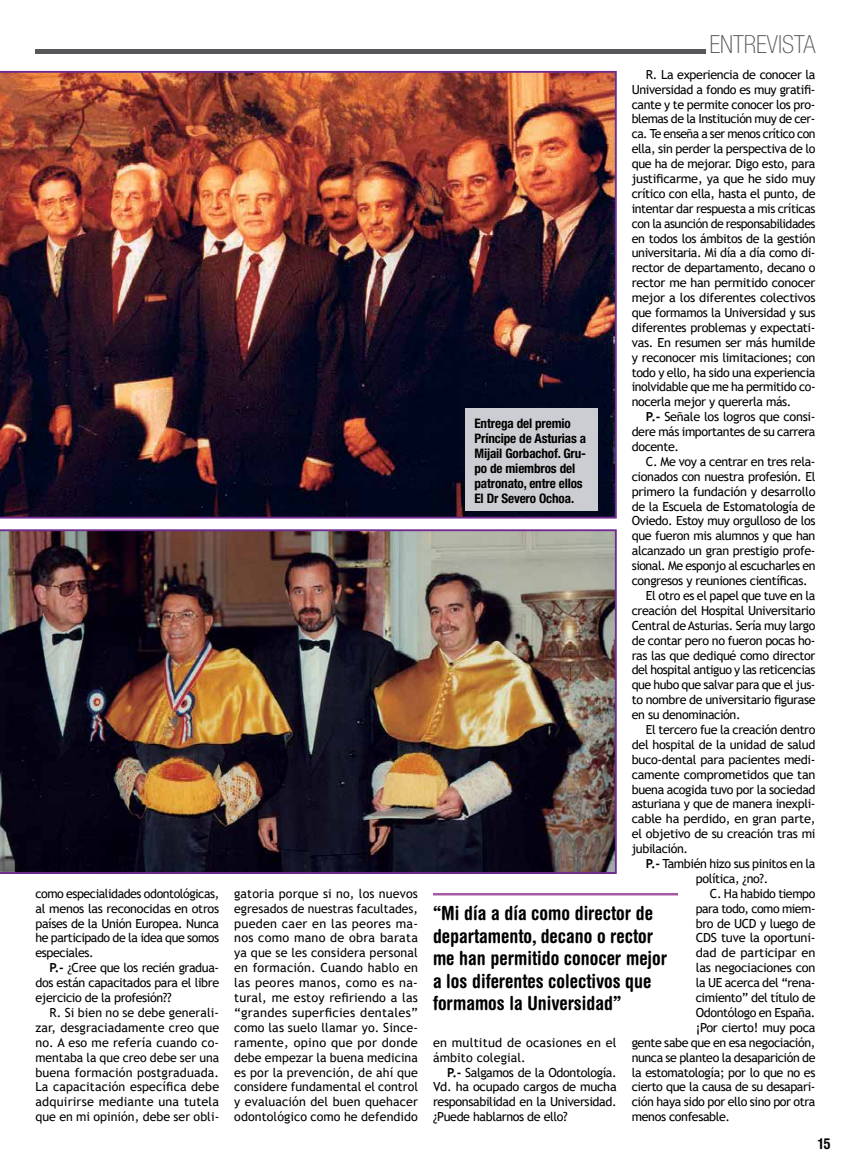
<style>
.page{position:relative;width:851px;height:1163px;background:#fff}
.page>*{position:absolute;margin:0;border:0;box-sizing:border-box;transform-origin:0 0}
.t1{font:100 condensed 25px "Helvetica Neue LT Std";color:#58585b}
.t2{font:700 condensed 19.38px/22.5px "Helvetica Rounded LT Std";color:#000}
.t3{font:700 condensed 15px "Helvetica Rounded LT Std";color:#000}
.t4{font:700 condensed 13.12px/15px "Helvetica Neue LT Std";letter-spacing:-.01em;color:#000}
.t5{font:12.5px/14.9px "Trebuchet MS";letter-spacing:-.03em;color:#000;text-align:justify}
.t6{font:12.5px/14.9px "Trebuchet MS";letter-spacing:.015em;color:#000}
.t7{font:12.5px "Trebuchet MS";letter-spacing:-.005em;color:#000}
.s1{font-weight:700}
</style>
<div class="page">
<hr style="left:35px;top:50px;width:670px;height:4px;background:#58585b">
<img style="left:0;top:529px;width:616px;height:344px">
<img style="left:0;top:71px;width:616px;height:447px">
<div style="left:465px;top:407px;width:133px;height:103px;background:#cccdd2"></div>
<hr style="left:433px;top:892px;width:245px;height:3px;background:#a65aa3">
<p class="t5" style="left:35px;top:885px;width:185px">como especialidades odontológicas, al menos las reconocidas en otros países de la Unión Europea. Nunca he participado de la idea que somos especiales.</p>
<p class="t5" style="left:35px;top:960px;width:185px;text-indent:14px"><span class="s1">P.-</span> ¿Cree que los recién gradua&shy;dos están capacitados para el libre ejercicio de la profesión??</p>
<p class="t5" style="left:35px;top:1004px;width:185px;text-indent:14px">R. Si bien no se debe generali&shy;zar, desgraciadamente creo que no. A eso me refería cuando co&shy;mentaba la que creo debe ser una buena formación postgraduada.<br>La capacitación específica debe adquirirse mediante una tutela que en mi opinión, debe ser obli-</p>
<p class="t5" style="left:234px;top:885px;width:185px">gatoria porque si no, los nuevos egresados de nuestras facultades, pueden caer en las peores ma&shy;nos como mano de obra barata ya que se les considera personal en formación. Cuando hablo en las peores manos, como es na&shy;tural, me estoy refiriendo a las “grandes superficies dentales” como las suelo llamar yo. Since&shy;ramente, opino que por donde debe empezar la buena medicina es por la prevención, de ahí que considere fundamental el control y evaluación del buen quehacer odontológico como he defendido</p>
<h1 class="t1" style="left:709px;top:30px;width:107px">ENTREVISTA</h1>
<p class="t5" style="left:631px;top:67px;width:185px;text-indent:14px">R. La experiencia de conocer la Universidad a fondo es muy gratifi&shy;cante y te permite conocer los pro&shy;blemas de la Institución muy de cer&shy;ca. Te enseña a ser menos crítico con ella, sin perder la perspectiva de lo que ha de mejorar. Digo esto, para justificarme, ya que he sido muy crítico con ella, hasta el punto, de intentar dar respuesta a mis críticas con la asunción de responsabilidades en todos los ámbitos de la gestión universitaria. Mi día a día como di&shy;rector de departamento, decano o rector me han permitido conocer mejor a los diferentes colectivos que formamos la Universidad y sus diferentes problemas y expectati&shy;vas. En resumen ser más humilde y reconocer mis limitaciones; con todo y ello, ha sido una experiencia inolvidable que me ha permitido co&shy;nocerla mejor y quererla más.</p>
<p class="t5" style="left:631px;top:409px;width:185px;text-indent:14px"><span class="s1">P.-</span> Señale los logros que consi&shy;dere más importantes de su carrera docente.</p>
<p class="t5" style="left:646px;top:454px;width:171px">C. Me voy a centrar en tres rela-</p>
<p class="t5" style="left:631px;top:469px;width:185px">cionados con nuestra profesión. El</p>
<p class="t5" style="left:631px;top:483px;width:185px">primero la fundación y desarrollo</p>
<p class="t5" style="left:631px;top:498px;width:185px">de la Escuela de Estomatología de</p>
<p class="t5" style="left:631px;top:513px;width:185px">Oviedo. Estoy muy orgulloso de los</p>
<p class="t5" style="left:631px;top:528px;width:185px">que fueron mis alumnos y que han</p>
<p class="t5" style="left:631px;top:543px;width:185px">alcanzado un gran prestigio profe-</p>
<p class="t5" style="left:631px;top:558px;width:185px">sional. Me esponjo al escucharles en</p>
<p class="t5" style="left:631px;top:573px;width:177px">congresos y reuniones científicas.</p>
<p class="t5" style="left:646px;top:588px;width:171px">El otro es el papel que tuve en la</p>
<p class="t5" style="left:631px;top:602px;width:185px">creación del Hospital Universitario</p>
<p class="t5" style="left:631px;top:617px;width:185px">Central de Asturias. Sería muy largo</p>
<p class="t5" style="left:631px;top:632px;width:185px">de contar pero no fueron pocas ho-</p>
<p class="t5" style="left:631px;top:647px;width:185px">ras las que dediqué como director</p>
<p class="t5" style="left:631px;top:662px;width:185px">del hospital antiguo y las reticencias</p>
<p class="t5" style="left:631px;top:677px;width:185px">que hubo que salvar para que el jus-</p>
<p class="t5" style="left:631px;top:692px;width:185px">to nombre de universitario figurase</p>
<p class="t5" style="left:631px;top:707px;width:110px">en su denominación.</p>
<p class="t5" style="left:646px;top:722px;width:171px">El tercero fue la creación dentro</p>
<p class="t5" style="left:631px;top:736px;width:185px">del hospital de la unidad de salud</p>
<p class="t5" style="left:631px;top:751px;width:185px">buco-dental para pacientes medi-</p>
<p class="t5" style="left:631px;top:766px;width:185px">camente comprometidos que tan</p>
<p class="t5" style="left:631px;top:781px;width:185px">buena acogida tuvo por la sociedad</p>
<p class="t5" style="left:631px;top:796px;width:185px">asturiana y que de manera inexpli-</p>
<p class="t5" style="left:631px;top:811px;width:185px">cable ha perdido, en gran parte,</p>
<p class="t5" style="left:631px;top:826px;width:185px">el objetivo de su creación tras mi</p>
<p class="t5" style="left:631px;top:841px;width:58px">jubilación.</p>
<p class="t5" style="left:646px;top:855px;width:171px"><span class="s1">P.-</span> También hizo sus pinitos en la</p>
<p class="t5" style="left:695px;top:870px;width:74px">política, ¿no?.</p>
<p class="t5" style="left:709px;top:885px;width:107px">C. Ha habido tiempo</p>
<p class="t5" style="left:695px;top:900px;width:121px">para todo, como miem-</p>
<p class="t5" style="left:695px;top:915px;width:121px">bro de UCD y luego de</p>
<p class="t5" style="left:695px;top:930px;width:121px">CDS tuve la oportuni-</p>
<p class="t7" style="left:695px;top:944px;width:121px">dad de participar en</p>
<p class="t5" style="left:695px;top:960px;width:121px">las negociaciones con</p>
<p class="t5" style="left:695px;top:975px;width:121px">la UE acerca del “rena-</p>
<p class="t5" style="left:695px;top:989px;width:121px">cimiento” del título de</p>
<p class="t5" style="left:695px;top:1004px;width:121px">Odontólogo en España.</p>
<p class="t5" style="left:695px;top:1019px;width:121px">¡Por cierto! muy poca</p>
<p class="t5" style="left:631px;top:1034px;width:185px">gente sabe que en esa negociación,</p>
<p class="t5" style="left:631px;top:1049px;width:185px">nunca se planteo la desaparición de</p>
<p class="t5" style="left:631px;top:1064px;width:185px">la estomatología; por lo que no es</p>
<p class="t5" style="left:631px;top:1079px;width:185px">cierto que la causa de su desapari-</p>
<p class="t5" style="left:631px;top:1094px;width:185px">ción haya sido por ello sino por otra</p>
<p class="t5" style="left:631px;top:1108px;width:100px">menos confesable.</p>
<p class="t4" style="left:474px;top:415px;width:113px">Entrega del premio<br>Príncipe de Asturias a<br>Mijail Gorbachof. Gru&shy;po de miembros del patronato, entre ellos<br>El Dr Severo Ochoa.</p>
<h2 class="t2" style="left:433px;top:901px;width:236px">“Mi día a día como director de departamento, decano o rector me han permitido conocer mejor a los diferentes colectivos que formamos la Universidad”</h2>
<p class="t6" style="left:433px;top:1034px;width:185px">en multitud de ocasiones en el ámbito colegial.</p>
<p class="t5" style="left:433px;top:1064px;width:185px;text-indent:14px"><span class="s1">P.-</span> Salgamos de la Odontología.<br>Vd. ha ocupado cargos de mucha responsabilidad en la Universidad. ¿Puede hablarnos de ello?</p>
<p class="t3" style="left:818px;top:1134px;width:14px">15</p>
</div>
